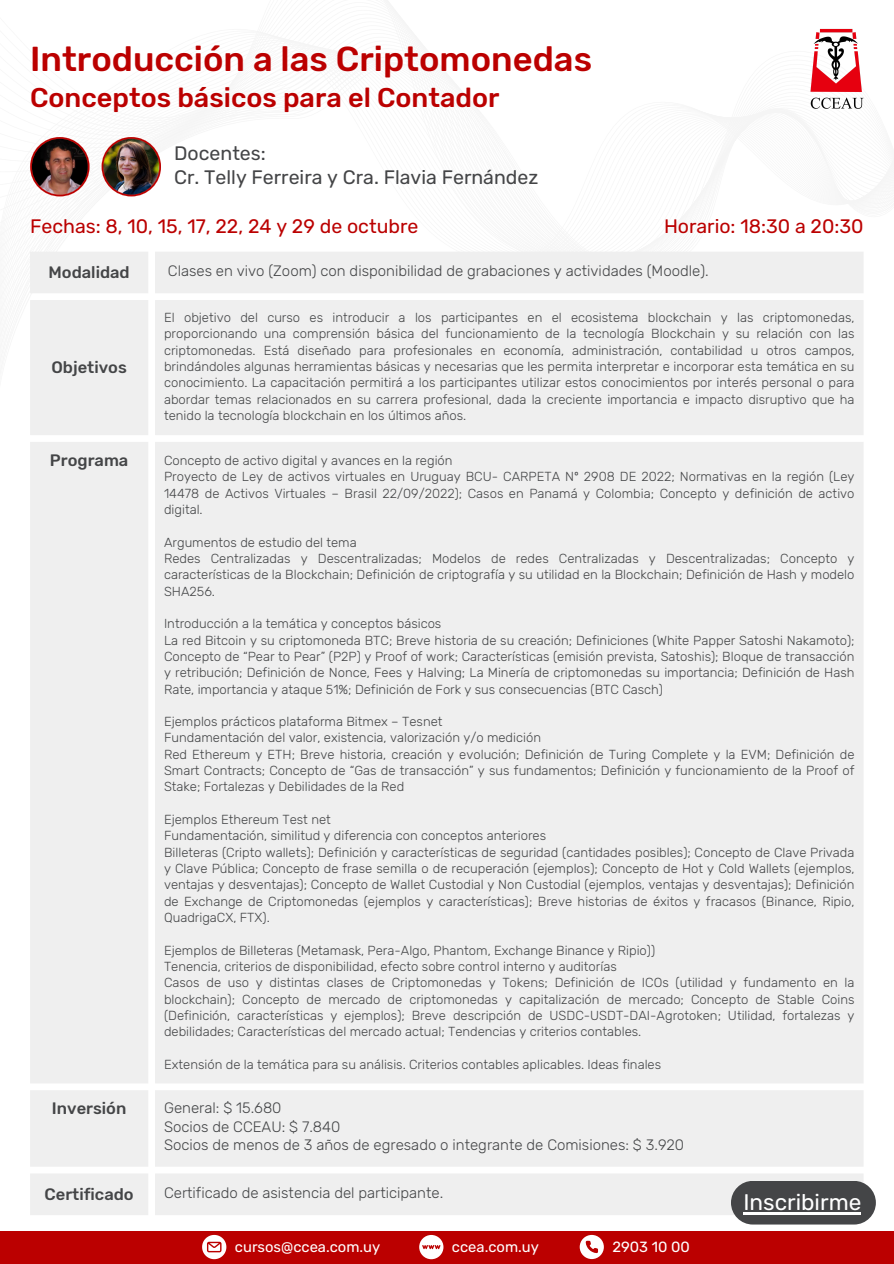
<style>
.page{position:relative;width:894px;height:1264px;background:#fff}
.page>*{position:absolute;margin:0;border:0;box-sizing:border-box;transform-origin:0 0}
.t1{font:500 34.5px "Rubik";color:#b00}
.t2{font:500 27px "Rubik";color:#b00}
.t3{font:22.5px "Rubik";color:#fff}
.t4{font:19.5px "Rubik";color:#b00}
.t5{font:19.5px "Rubik";color:#444547}
.t6{font:500 16.5px "Rubik";color:#444547}
.t7{font:300 15px "Rubik";color:#444547}
.t8{font:14.7px "Rubik";color:#fff}
.t9{font:300 13.05px/16.4px "Rubik";color:#444547;text-align:justify}
</style>
<div class="page">
<div style="left:0;top:1231px;width:893px;height:32px;background:#b00"></div>
<img style="left:810px;top:28px;width:54px;height:81px">
<div style="left:30px;top:252px;width:833px;height:963px;background:#efefef"></div>
<svg style="left:202px;top:1234px;width:24px;height:24px"></svg>
<svg style="left:419px;top:1235px;width:24px;height:23px"></svg>
<svg style="left:579px;top:1234px;width:24px;height:24px"></svg>
<svg style="left:30px;top:137px;width:60px;height:59px"></svg>
<img style="left:101px;top:137px;width:60px;height:59px">
<div style="left:730px;top:1180px;width:145px;height:44px;background:#444547;border-radius:22px"></div>
<hr style="left:743px;top:1212px;width:118px;height:2px;background:#fff">
<p class="t1" style="left:30px;top:39px;width:563px">Introducción a las Criptomonedas</p>
<p class="t2" style="left:30px;top:82px;width:471px">Conceptos básicos para el Contador</p>
<p class="t5" style="left:174px;top:142px;width:93px">Docentes:</p>
<p class="t5" style="left:174px;top:165px;width:365px">Cr. Telly Ferreira y Cra. Flavia Fernández</p>
<h2 class="t4" style="left:30px;top:215px;width:389px">Fechas: 8, 10, 15, 17, 22, 24 y 29 de octubre</h2>
<p class="t4" style="left:663px;top:215px;width:201px">Horario: 18:30 a 20:30</p>
<h1 class="t6" style="left:49px;top:263px;width:83px">Modalidad</h1>
<p class="t7" style="left:168px;top:262px;width:542px">Clases en vivo (Zoom) con disponibilidad de grabaciones y actividades (Moodle).</p>
<p class="t6" style="left:51px;top:358px;width:77px">Objetivos</p>
<p class="t9" style="left:164px;top:309px;width:691px">El objetivo del curso es introducir a los participantes en el ecosistema blockchain y las criptomonedas, proporcionando una comprensión básica del funcionamiento de la tecnología Blockchain y su relación con las criptomonedas. Está diseñado para profesionales en economía, administración, contabilidad u otros campos, brindándoles algunas herramientas básicas y necesarias que les permita interpretar e incorporar esta temática en su conocimiento. La capacitación permitirá a los participantes utilizar estos conocimientos por interés personal o para abordar temas relacionados en su carrera profesional, dada la creciente importancia e impacto disruptivo que ha tenido la tecnología blockchain en los últimos años.</p>
<h3 class="t6" style="left:50px;top:450px;width:80px">Programa</h3>
<p class="t9" style="left:164px;top:452px;width:290px">Concepto de activo digital y avances en la región</p>
<h3 class="t9" style="left:164px;top:468px;width:691px">Proyecto de Ley de activos virtuales en Uruguay BCU- CARPETA Nº 2908 DE 2022; Normativas en la región (Ley 14478 de Activos Virtuales – Brasil 22/09/2022); Casos en Panamá y Colombia; Concepto y definición de activo digital.</h3>
<h3 class="t9" style="left:164px;top:534px;width:194px">Argumentos de estudio del tema</h3>
<p class="t9" style="left:164px;top:550px;width:691px">Redes Centralizadas y Descentralizadas; Modelos de redes Centralizadas y Descentralizadas; Concepto y características de la Blockchain; Definición de criptografía y su utilidad en la Blockchain; Definición de Hash y modelo SHA256.</p>
<p class="t9" style="left:164px;top:615px;width:279px">Introducción a la temática y conceptos básicos</p>
<p class="t9" style="left:164px;top:632px;width:691px">La red Bitcoin y su criptomoneda BTC; Breve historia de su creación; Definiciones (White Papper Satoshi Nakamoto); Concepto de “Pear to Pear” (P2P) y Proof of work; Características (emisión prevista, Satoshis); Bloque de transacción y retribución; Definición de Nonce, Fees y Halving; La Minería de criptomonedas su importancia; Definición de Hash Rate, importancia y ataque 51%; Definición de Fork y sus consecuencias (BTC Casch)</p>
<p class="t9" style="left:164px;top:713px;width:280px">Ejemplos prácticos plataforma Bitmex – Tesnet</p>
<p class="t9" style="left:164px;top:729px;width:378px">Fundamentación del valor, existencia, valorización y/o medición</p>
<p class="t9" style="left:164px;top:746px;width:691px">Red Ethereum y ETH; Breve historia, creación y evolución; Definición de Turing Complete y la EVM; Definición de Smart Contracts; Concepto de “Gas de transacción” y sus fundamentos; Definición y funcionamiento de la Proof of Stake; Fortalezas y Debilidades de la Red</p>
<p class="t9" style="left:164px;top:811px;width:168px">Ejemplos Ethereum Test net</p>
<p class="t9" style="left:164px;top:827px;width:383px">Fundamentación, similitud y diferencia con conceptos anteriores</p>
<p class="t9" style="left:164px;top:844px;width:691px">Billeteras (Cripto wallets); Definición y características de seguridad (cantidades posibles); Concepto de Clave Privada y Clave Pública; Concepto de frase semilla o de recuperación (ejemplos); Concepto de Hot y Cold Wallets (ejemplos, ventajas y desventajas); Concepto de Wallet Custodial y Non Custodial (ejemplos, ventajas y desventajas); Definición de Exchange de Criptomonedas (ejemplos y características); Breve historias de éxitos y fracasos (Binance, Ripio, QuadrigaCX, FTX).</p>
<p class="t9" style="left:164px;top:942px;width:492px">Ejemplos de Billeteras (Metamask, Pera-Algo, Phantom, Exchange Binance y Ripio))</p>
<p class="t9" style="left:164px;top:958px;width:454px">Tenencia, criterios de disponibilidad, efecto sobre control interno y auditorías</p>
<p class="t9" style="left:164px;top:974px;width:691px">Casos de uso y distintas clases de Criptomonedas y Tokens; Definición de ICOs (utilidad y fundamento en la blockchain); Concepto de mercado de criptomonedas y capitalización de mercado; Concepto de Stable Coins (Definición, características y ejemplos); Breve descripción de USDC-USDT-DAI-Agrotoken; Utilidad, fortalezas y debilidades; Características del mercado actual; Tendencias y criterios contables.</p>
<p class="t9" style="left:164px;top:1056px;width:498px">Extensión de la temática para su análisis. Criterios contables aplicables. Ideas finales</p>
<p class="t6" style="left:52px;top:1098px;width:76px">Inversión</p>
<p class="t7" style="left:164px;top:1099px;width:119px">General: $ 15.680</p>
<p class="t7" style="left:164px;top:1117px;width:178px">Socios de CCEAU: $ 7.840</p>
<p class="t7" style="left:164px;top:1136px;width:521px">Socios de menos de 3 años de egresado o integrante de Comisiones: $ 3.920</p>
<p class="t6" style="left:45px;top:1184px;width:91px">Certificado</p>
<p class="t7" style="left:164px;top:1183px;width:281px">Certificado de asistencia del participante.</p>
<p class="t3" style="left:743px;top:1188px;width:119px">Inscribirme</p>
<p class="t8" style="left:235px;top:1237px;width:147px">cursos@ccea.com.uy</p>
<p class="t8" style="left:452px;top:1237px;width:88px">ccea.com.uy</p>
<p class="t8" style="left:612px;top:1237px;width:79px">2903 10 00</p>
</div>
